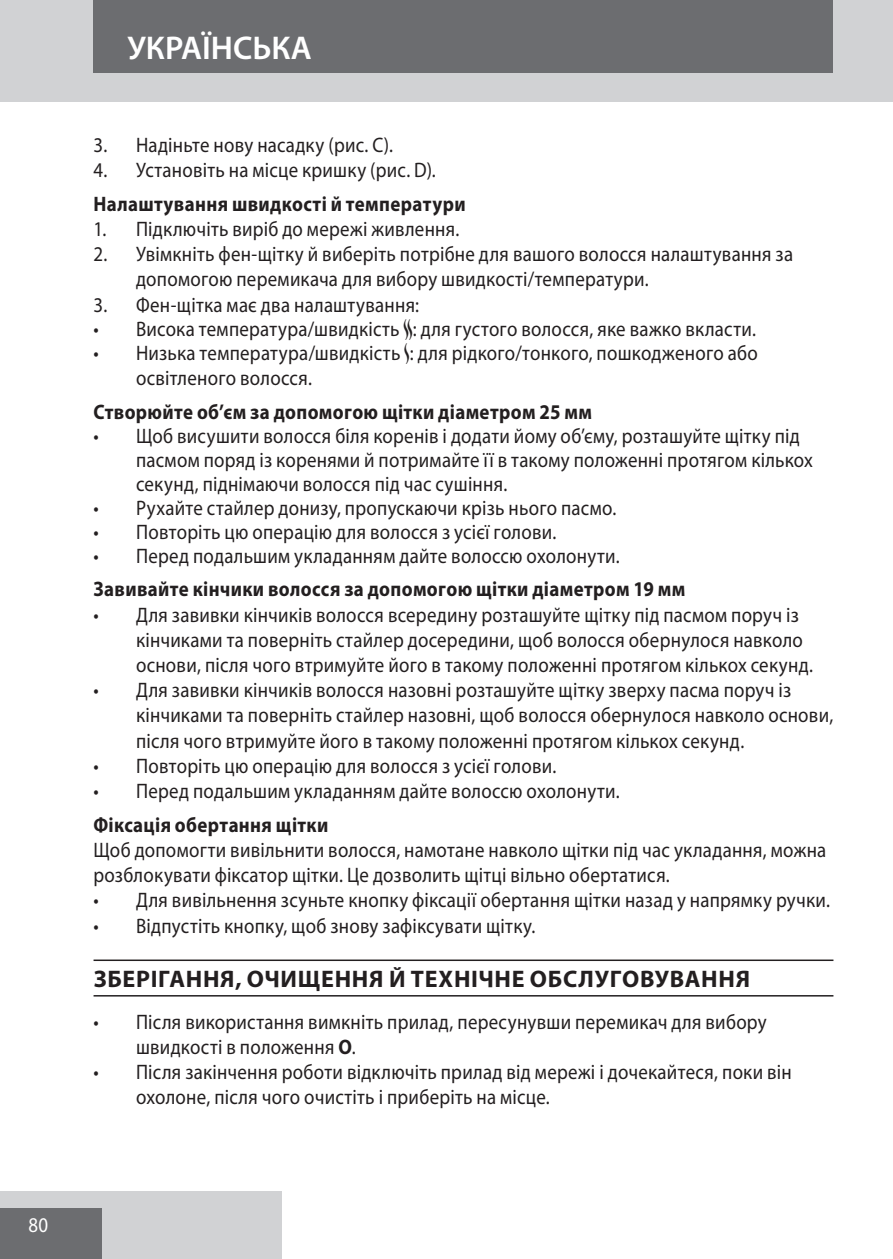
<style>
.page{position:relative;width:893px;height:1259px;background:#fff}
.page>*{position:absolute;margin:0;border:0;box-sizing:border-box;transform-origin:0 0}
.t1{font:600 33px "Myriad Pro";color:#fff}
.heading{font:700 24px "Myriad Pro";letter-spacing:.03em;color:#231f20}
.default{font:21px/25.2px "Myriad Pro";letter-spacing:.015em;color:#231f20;scale:.9 1}
.Subheading{font:700 21px "Myriad Pro";letter-spacing:.02em;color:#231f20;scale:.9 1}
.t2{font:21px "Myriad Pro";color:#fff;scale:.9 1}
.s1{font-family:"Myriad Bitsn Bobs"}
.s2{font-weight:700}
</style>
<div class="page">
<div style="left:0;top:0;width:893px;height:102px;background:#d1d2d4"></div>
<div style="left:0;top:1191px;width:282px;height:68px;background:#d1d2d4"></div>
<div style="left:0;top:1208px;width:102px;height:51px;background:#6c6d70"></div>
<div style="left:94px;top:0;width:739px;height:73px;background:#6c6d70"></div>
<hr style="left:94px;top:959px;width:739px;height:2px;background:#231f20">
<hr style="left:94px;top:995px;width:739px;height:1px;background:#231f20">
<p class="t2" style="left:28px;top:1213px;width:23px">80</p>
<p class="t1" style="left:128px;top:29px;width:186px">УКРАЇНСЬКА</p>
<p class="default" style="left:94px;top:133px;width:334px">3. Надіньте нову насадку (рис. C).</p>
<p class="default" style="left:94px;top:158px;width:382px">4. Установіть на місце кришку (рис. D).</p>
<p class="Subheading" style="left:94px;top:192px;width:415px">Налаштування швидкості й температури</p>
<p class="default" style="left:94px;top:217px;width:408px">1. Підключіть виріб до мережі живлення.</p>
<p class="default" style="left:136px;top:242px;width:732px;text-indent:-43px">2. Увімкніть фен-щітку й виберіть потрібне для вашого волосся налаштування за допомогою перемикача для вибору швидкості/температури.</p>
<p class="default" style="left:94px;top:292px;width:363px">3. Фен-щітка має два налаштування:</p>
<p class="default" style="left:94px;top:316px;width:737px">• Висока температура/швидкість <span class="s1">O</span>: для густого волосся, яке важко вкласти.</p>
<p class="default" style="left:136px;top:340px;width:692px;text-indent:-43px">• Низька температура/швидкість <span class="s1">N</span>: для рідкого/тонкого, пошкодженого або освітленого волосся.</p>
<p class="Subheading" style="left:94px;top:400px;width:555px">Створюйте об’єм за допомогою щітки діаметром 25 мм</p>
<p class="default" style="left:136px;top:424px;width:754px;line-height:24px;text-indent:-43px">• Щоб висушити волосся біля коренів і додати йому об’єму, розташуйте щітку під пасмом поряд із коренями й потримайте її в такому положенні протягом кількох секунд, піднімаючи волосся під час сушіння.</p>
<p class="default" style="left:94px;top:495px;width:582px">• Рухайте стайлер донизу, пропускаючи крізь нього пасмо.</p>
<p class="default" style="left:94px;top:519px;width:516px">• Повторіть цю операцію для волосся з усієї голови.</p>
<p class="default" style="left:94px;top:543px;width:586px">• Перед подальшим укладанням дайте волоссю охолонути.</p>
<p class="Subheading" style="left:94px;top:577px;width:659px">Завивайте кінчики волосся за допомогою щітки діаметром 19 мм</p>
<p class="default" style="left:136px;top:602px;width:754px;text-indent:-43px">• Для завивки кінчиків волосся всередину розташуйте щітку під пасмом поруч із кінчиками та поверніть стайлер досередини, щоб волосся обернулося навколо основи, після чого втримуйте його в такому положенні протягом кількох секунд.</p>
<p class="default" style="left:136px;top:678px;width:776px;text-indent:-43px">• Для завивки кінчиків волосся назовні розташуйте щітку зверху пасма поруч із кінчиками та поверніть стайлер назовні, щоб волосся обернулося навколо основи, після чого втримуйте його в такому положенні протягом кількох секунд.</p>
<p class="default" style="left:94px;top:753px;width:516px">• Повторіть цю операцію для волосся з усієї голови.</p>
<p class="default" style="left:94px;top:779px;width:586px">• Перед подальшим укладанням дайте волоссю охолонути.</p>
<p class="Subheading" style="left:94px;top:813px;width:262px">Фіксація обертання щітки</p>
<p class="default" style="left:94px;top:837px;width:816px">Щоб допомогти вивільнити волосся, намотане навколо щітки під час укладання, можна розблокувати фіксатор щітки. Це дозволить щітці вільно обертатися.</p>
<p class="default" style="left:94px;top:888px;width:820px">• Для вивільнення зсуньте кнопку фіксації обертання щітки назад у напрямку ручки.</p>
<p class="default" style="left:94px;top:913px;width:492px">• Відпустіть кнопку, щоб знову зафіксувати щітку.</p>
<p class="heading" style="left:94px;top:965px;width:658px">ЗБЕРІГАННЯ, ОЧИЩЕННЯ Й ТЕХНІЧНЕ ОБСЛУГОВУВАННЯ</p>
<p class="default" style="left:136px;top:1009px;width:702px;text-indent:-43px">• Після використання вимкніть прилад, пересунувши перемикач для вибору швидкості в положення <span class="s2">O</span>.</p>
<p class="default" style="left:136px;top:1060px;width:730px;text-indent:-43px">• Після закінчення роботи відключіть прилад від мережі і дочекайтеся, поки він охолоне, після чого очистіть і приберіть на місце.</p>
</div>
